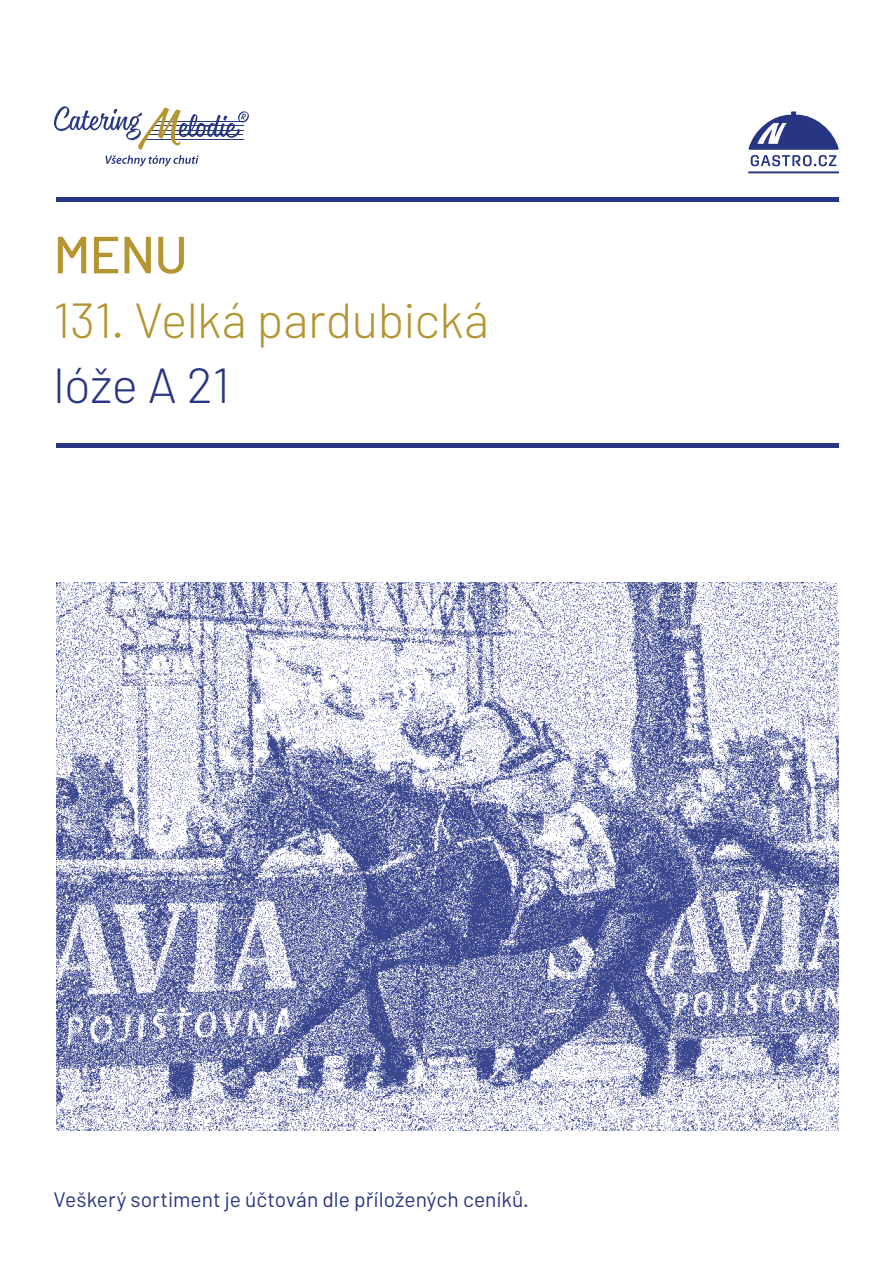
<style>
.page{position:relative;width:893px;height:1263px;background:#fff}
.page>*{position:absolute;margin:0;border:0;box-sizing:border-box;transform-origin:0 0}
.t1{font:500 52.2px "Barlow";color:#b59531}
.t2{font:300 49.35px "Barlow";letter-spacing:-.01em;color:#b59531}
.t3{font:300 49.35px "Barlow";letter-spacing:-.01em;color:#283583}
.t4{font:21px "Barlow";color:#283583}
</style>
<div class="page">
<img style="left:56px;top:583px;width:783px;height:548px">
<hr style="left:56px;top:443px;width:783px;height:4px;background:#283583">
<hr style="left:56px;top:197px;width:783px;height:4px;background:#283583">
<svg style="left:54px;top:106px;width:195px;height:60px"></svg>
<hr style="left:748px;top:171px;width:91px;height:2px;background:#283583">
<svg style="left:748px;top:111px;width:91px;height:55px"></svg>
<h1 class="t1" style="left:54px;top:226px;width:136px">MENU</h1>
<h2 class="t2" style="left:54px;top:303px;width:437px">131. Velká pardubická</h2>
<h2 class="t3" style="left:54px;top:368px;width:178px">lóže A 21</h2>
<p class="t4" style="left:54px;top:1191px;width:477px">Veškerý sortiment je účtován dle příložených ceníků.</p>
</div>
